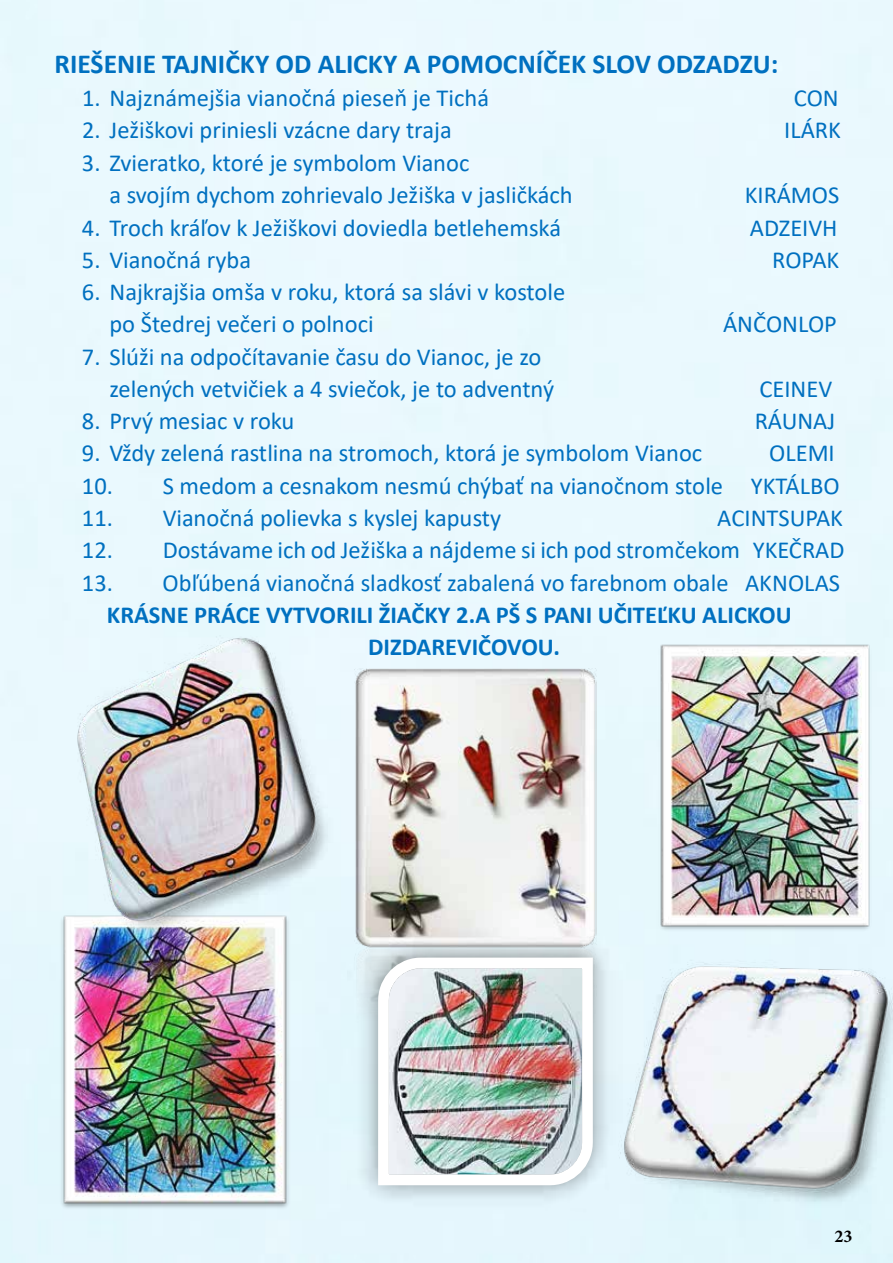
<style>
.page{position:relative;width:893px;height:1263px;background:#fff}
.page>*{position:absolute;margin:0;border:0;box-sizing:border-box;transform-origin:0 0}
.t1{font:700 27.6px "Calibri";color:#0070c0}
.t2{font:24.45px/32.4px "Calibri";color:#0070c0}
.t3{font:700 24.45px/32.4px "Calibri";color:#0070c0}
.t4{font:700 18px "Minion Pro";color:#000}
</style>
<div class="page">
<img style="left:58px;top:959px;width:235px;height:253px">
<img style="left:17px;top:618px;width:364px;height:341px">
<img style="left:655px;top:641px;width:220px;height:294px">
<img style="left:354px;top:669px;width:242px;height:556px">
<img style="left:592px;top:951px;width:301px;height:268px">
<img style="left:347px;top:926px;width:275px;height:289px">
<img style="left:373px;top:952px;width:225px;height:238px">
<p class="t1" style="left:54px;top:44px;width:725px">RIEŠENIE TAJNIČKY OD ALICKY A POMOCNÍČEK SLOV ODZADZU:</p>
<p class="t2" style="left:82px;top:81px;width:408px">1. Najznámejšia vianočná pieseň je Tichá</p>
<p class="t2" style="left:794px;top:81px;width:46px">CON</p>
<p class="t2" style="left:82px;top:113px;width:371px">2. Ježiškovi priniesli vzácne dary traja</p>
<p class="t2" style="left:784px;top:113px;width:58px">ILÁRK</p>
<p class="t2" style="left:110px;top:146px;width:465px;text-indent:-28px">3. Zvieratko, ktoré je symbolom Vianoc<br>a svojím dychom zohrievalo Ježiška v jasličkách</p>
<p class="t2" style="left:745px;top:178px;width:96px">KIRÁMOS</p>
<p class="t2" style="left:82px;top:211px;width:481px">4. Troch kráľov k Ježiškovi doviedla betlehemská</p>
<p class="t2" style="left:750px;top:211px;width:89px">ADZEIVH</p>
<p class="t2" style="left:82px;top:243px;width:171px">5. Vianočná ryba</p>
<p class="t2" style="left:772px;top:243px;width:68px">ROPAK</p>
<p class="t2" style="left:109px;top:275px;width:457px;text-indent:-28px">6. Najkrajšia omša v roku, ktorá sa slávi v kostole po Štedrej večeri o polnoci</p>
<p class="t2" style="left:723px;top:307px;width:115px">ÁNČONLOP</p>
<p class="t2" style="left:109px;top:340px;width:446px;text-indent:-28px">7. Slúži na odpočítavanie času do Vianoc, je zo zelených vetvičiek a 4 sviečok, je to adventný</p>
<p class="t2" style="left:759px;top:372px;width:74px">CEINEV</p>
<p class="t2" style="left:82px;top:404px;width:214px">8. Prvý mesiac v roku</p>
<p class="t2" style="left:755px;top:404px;width:82px">RÁUNAJ</p>
<p class="t2" style="left:82px;top:436px;width:622px">9. Vždy zelená rastlina na stromoch, ktorá je symbolom Vianoc</p>
<p class="t2" style="left:769px;top:436px;width:67px">OLEMI</p>
<p class="t2" style="left:82px;top:469px;width:759px">10. S medom a cesnakom nesmú chýbať na vianočnom stole YKTÁLBO</p>
<p class="t2" style="left:82px;top:501px;width:421px">11. Vianočná polievka s kyslej kapusty</p>
<p class="t2" style="left:717px;top:501px;width:127px">ACINTSUPAK</p>
<p class="t2" style="left:82px;top:533px;width:764px">12. Dostávame ich od Ježiška a nájdeme si ich pod stromčekom YKEČRAD</p>
<p class="t2" style="left:82px;top:566px;width:760px">13. Obľúbená vianočná sladkosť zabalená vo farebnom obale AKNOLAS</p>
<p class="t3" style="left:368px;top:598px;width:425px;text-indent:-261px">KRÁSNE PRÁCE VYTVORILI ŽIAČKY 2.A PŠ S PANI UČITEĽKU ALICKOU<br>DIZDAREVIČOVOU.</p>
<p class="t4" style="left:834px;top:1223px;width:19px">23</p>
</div>
